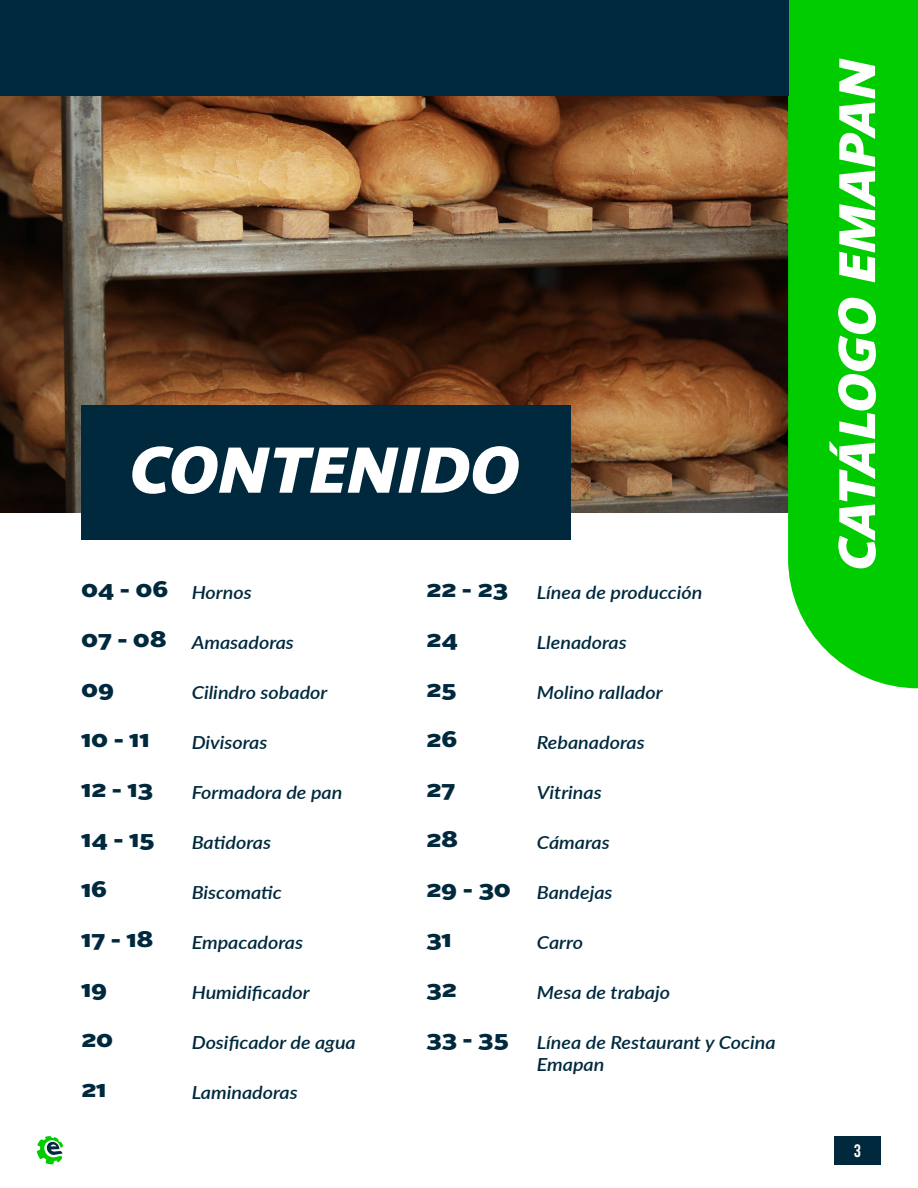
<style>
.page{position:relative;width:918px;height:1188px;background:#fff}
.page>*{position:absolute;margin:0;border:0;box-sizing:border-box;transform-origin:0 0}
.t1{font:900 22.5px "Alright Sans";color:#00293d;scale:1.1 1}
.t2{font:italic 600 18px "Lato";color:#00293d;scale:1.1 1}
.t3{font:700 18px "Bebas Neue Pro";color:#fff}
</style>
<div class="page">
<div style="left:835px;top:1136px;width:46px;height:28px;background:#00293d"></div>
<svg style="left:37px;top:1136px;width:26px;height:29px"></svg>
<img style="left:0;top:95px;width:788px;height:418px">
<div style="left:788px;top:0;width:130px;height:688px;background:#0c0"></div>
<svg style="left:829px;top:298px;width:47px;height:270px"></svg>
<svg style="left:839px;top:58px;width:36px;height:224px"></svg>
<div style="left:81px;top:405px;width:489px;height:135px;background:#00293d"></div>
<svg style="left:132px;top:446px;width:387px;height:48px"></svg>
<div style="left:0;top:0;width:788px;height:95px;background:#00293d"></div>
<p class="t1" style="left:81px;top:573px;width:81px">04 - 06</p>
<p class="t2" style="left:192px;top:579px;width:56px">Hornos</p>
<p class="t1" style="left:426px;top:573px;width:76px">22 - 23</p>
<p class="t2" style="left:537px;top:579px;width:152px">Línea de producción</p>
<p class="t1" style="left:81px;top:623px;width:80px">07 - 08</p>
<p class="t2" style="left:192px;top:629px;width:94px">Amasadoras</p>
<p class="t1" style="left:426px;top:623px;width:31px">24</p>
<p class="t2" style="left:537px;top:629px;width:83px">Llenadoras</p>
<p class="t1" style="left:81px;top:673px;width:32px">09</p>
<p class="t2" style="left:192px;top:679px;width:125px">Cilindro sobador</p>
<p class="t1" style="left:426px;top:673px;width:29px">25</p>
<p class="t2" style="left:537px;top:679px;width:116px">Molino rallador</p>
<p class="t1" style="left:81px;top:723px;width:64px">10 - 11</p>
<p class="t2" style="left:192px;top:729px;width:70px">Divisoras</p>
<p class="t1" style="left:426px;top:723px;width:30px">26</p>
<p class="t2" style="left:537px;top:729px;width:100px">Rebanadoras</p>
<p class="t1" style="left:81px;top:773px;width:67px">12 - 13</p>
<p class="t2" style="left:192px;top:779px;width:139px">Formadora de pan</p>
<p class="t1" style="left:426px;top:773px;width:28px">27</p>
<p class="t2" style="left:537px;top:779px;width:61px">Vitrinas</p>
<p class="t1" style="left:81px;top:823px;width:68px">14 - 15</p>
<p class="t2" style="left:192px;top:829px;width:74px">Batidoras</p>
<p class="t1" style="left:426px;top:823px;width:31px">28</p>
<p class="t2" style="left:537px;top:829px;width:68px">Cámaras</p>
<p class="t1" style="left:81px;top:873px;width:25px">16</p>
<p class="t2" style="left:192px;top:879px;width:83px">Biscomatic</p>
<p class="t1" style="left:426px;top:873px;width:78px">29 - 30</p>
<p class="t2" style="left:537px;top:879px;width:70px">Bandejas</p>
<p class="t1" style="left:81px;top:923px;width:68px">17 - 18</p>
<p class="t2" style="left:192px;top:929px;width:103px">Empacadoras</p>
<p class="t1" style="left:426px;top:923px;width:25px">31</p>
<p class="t2" style="left:537px;top:929px;width:43px">Carro</p>
<p class="t1" style="left:81px;top:973px;width:25px">19</p>
<p class="t1" style="left:81px;top:1024px;width:31px">20</p>
<p class="t1" style="left:81px;top:1074px;width:25px">21</p>
<p class="t2" style="left:192px;top:979px;width:109px">Humidificador</p>
<p class="t2" style="left:192px;top:1029px;width:151px">Dosificador de agua</p>
<p class="t2" style="left:192px;top:1080px;width:98px">Laminadoras</p>
<p class="t1" style="left:426px;top:973px;width:29px">32</p>
<p class="t1" style="left:426px;top:1024px;width:77px">33 - 35</p>
<p class="t2" style="left:537px;top:979px;width:123px">Mesa de trabajo</p>
<p class="t2" style="left:537px;top:1029px;width:219px">Línea de Restaurant y Cocina</p>
<p class="t2" style="left:537px;top:1051px;width:63px">Emapan</p>
<p class="t3" style="left:854px;top:1140px;width:8px">3</p>
</div>
